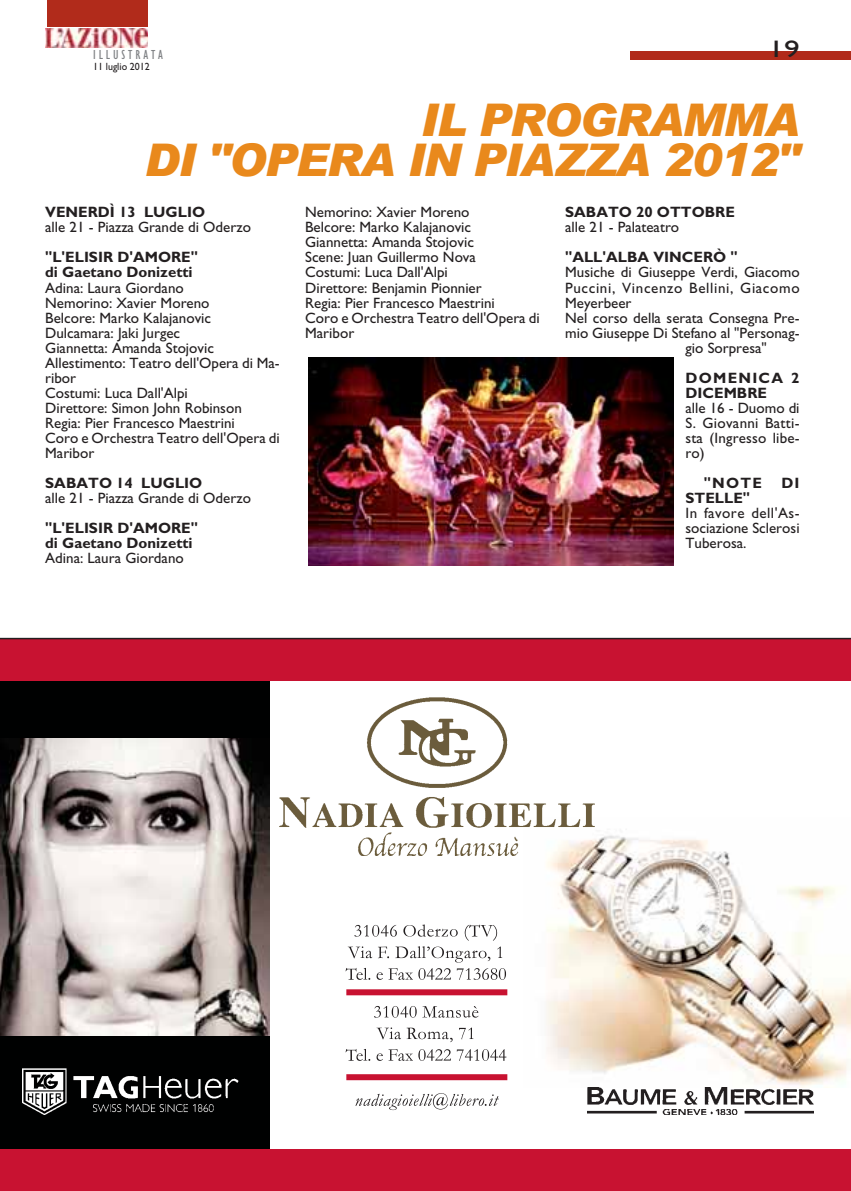
<style>
.page{position:relative;width:851px;height:1191px;background:#fff}
.page>*{position:absolute;margin:0;border:0;box-sizing:border-box;transform-origin:0 0}
.t1{font:italic 900 45px/40.5px "Arial";letter-spacing:-.035em;color:#e9891c;text-align:right}
.t2{font:24px "Gill Sans";color:#231f20;scale:1.3 1}
.t3{font:15px/15px "Gill Sans";color:#231f20}
.t4{font:700 15px/15px "Gill Sans";color:#231f20}
.t5{font:15px "Gill Sans";letter-spacing:.045em;color:#231f20}
.t6{font:700 15px/15px "Gill Sans";letter-spacing:.04em;color:#231f20}
.t7{font:condensed 13.5px "Gill Sans";letter-spacing:.22em;color:#808285}
.t8{font:10.5px "Gill Sans";color:#231f20;scale:.95 1}
</style>
<div class="page">
<svg style="left:45px;top:22px;width:103px;height:26px"></svg>
<img style="left:45px;top:29px;width:103px;height:18px">
<div style="left:47px;top:0;width:100px;height:27px;background:#b12b1b"></div>
<div style="left:630px;top:51px;width:220px;height:9px;background:#b12b1b"></div>
<img style="left:308px;top:357px;width:365px;height:209px">
<svg style="left:0;top:638px;width:850px;height:552px"></svg>
<p class="t7" style="left:93px;top:50px;width:71px">ILLUSTRATA</p>
<h2 class="t2" style="left:768px;top:40px;width:25px">19</h2>
<p class="t8" style="left:93px;top:63px;width:61px">11 luglio 2012</p>
<h1 class="t1" style="left:145px;top:98px;width:656px">IL PROGRAMMA<br>DI "OPERA IN PIAZZA 2012"</h1>
<p class="t4" style="left:45px;top:207px;width:161px">VENERDÌ 13 LUGLIO</p>
<p class="t3" style="left:45px;top:222px;width:207px">alle 21 - Piazza Grande di Oderzo</p>
<p class="t4" style="left:45px;top:252px;width:154px">"L'ELISIR D'AMORE" di Gaetano Donizetti</p>
<p class="t3" style="left:45px;top:282px;width:236px">Adina: Laura Giordano<br>Nemorino: Xavier Moreno<br>Belcore: Marko Kalajanovic<br>Dulcamara: Jaki Jurgec<br>Giannetta: Amanda Stojovic<br>Allestimento: Teatro dell'Opera di Ma&shy;ribor<br>Costumi: Luca Dall'Alpi<br>Direttore: Simon John Robinson<br>Regia: Pier Francesco Maestrini<br>Coro e Orchestra Teatro dell'Opera di<br>Maribor</p>
<p class="t4" style="left:45px;top:477px;width:159px">SABATO 14 LUGLIO</p>
<p class="t3" style="left:45px;top:492px;width:207px">alle 21 - Piazza Grande di Oderzo</p>
<p class="t4" style="left:45px;top:522px;width:154px">"L'ELISIR D'AMORE" di Gaetano Donizetti</p>
<p class="t3" style="left:45px;top:552px;width:140px">Adina: Laura Giordano</p>
<p class="t3" style="left:305px;top:207px;width:236px">Nemorino: Xavier Moreno<br>Belcore: Marko Kalajanovic<br>Giannetta: Amanda Stojovic<br>Scene: Juan Guillermo Nova<br>Costumi: Luca Dall'Alpi<br>Direttore: Benjamin Pionnier<br>Regia: Pier Francesco Maestrini<br>Coro e Orchestra Teatro dell'Opera di<br>Maribor</p>
<p class="t4" style="left:565px;top:207px;width:171px">SABATO 20 OTTOBRE</p>
<p class="t3" style="left:565px;top:222px;width:116px">alle 21 - Palateatro</p>
<p class="t4" style="left:565px;top:252px;width:174px">"ALL'ALBA VINCERÒ "</p>
<p class="t3" style="left:565px;top:267px;width:236px">Musiche di Giuseppe Verdi, Giacomo</p>
<p class="t5" style="left:565px;top:282px;width:236px">Puccini, Vincenzo Bellini, Giacomo</p>
<p class="t3" style="left:565px;top:297px;width:68px">Meyerbeer</p>
<p class="t3" style="left:565px;top:312px;width:236px">Nel corso della serata Consegna Pre-</p>
<p class="t3" style="left:565px;top:327px;width:236px">mio Giuseppe Di Stefano al "Personag-</p>
<p class="t3" style="left:685px;top:342px;width:83px">gio Sorpresa"</p>
<p class="t6" style="left:685px;top:372px;width:115px">DOMENICA 2<br>DICEMBRE</p>
<p class="t3" style="left:685px;top:402px;width:115px;text-align:justify">alle 16 - Duomo di S. Giovanni Batti&shy;sta (Ingresso libe&shy;ro)</p>
<p class="t4" style="left:703px;top:477px;width:60px">"NOTE</p>
<p class="t4" style="left:781px;top:477px;width:20px">DI</p>
<p class="t4" style="left:685px;top:492px;width:66px">STELLE"</p>
<p class="t3" style="left:685px;top:507px;width:116px;text-align:justify">In favore dell'As&shy;sociazione Sclerosi Tuberosa.</p>
</div>
